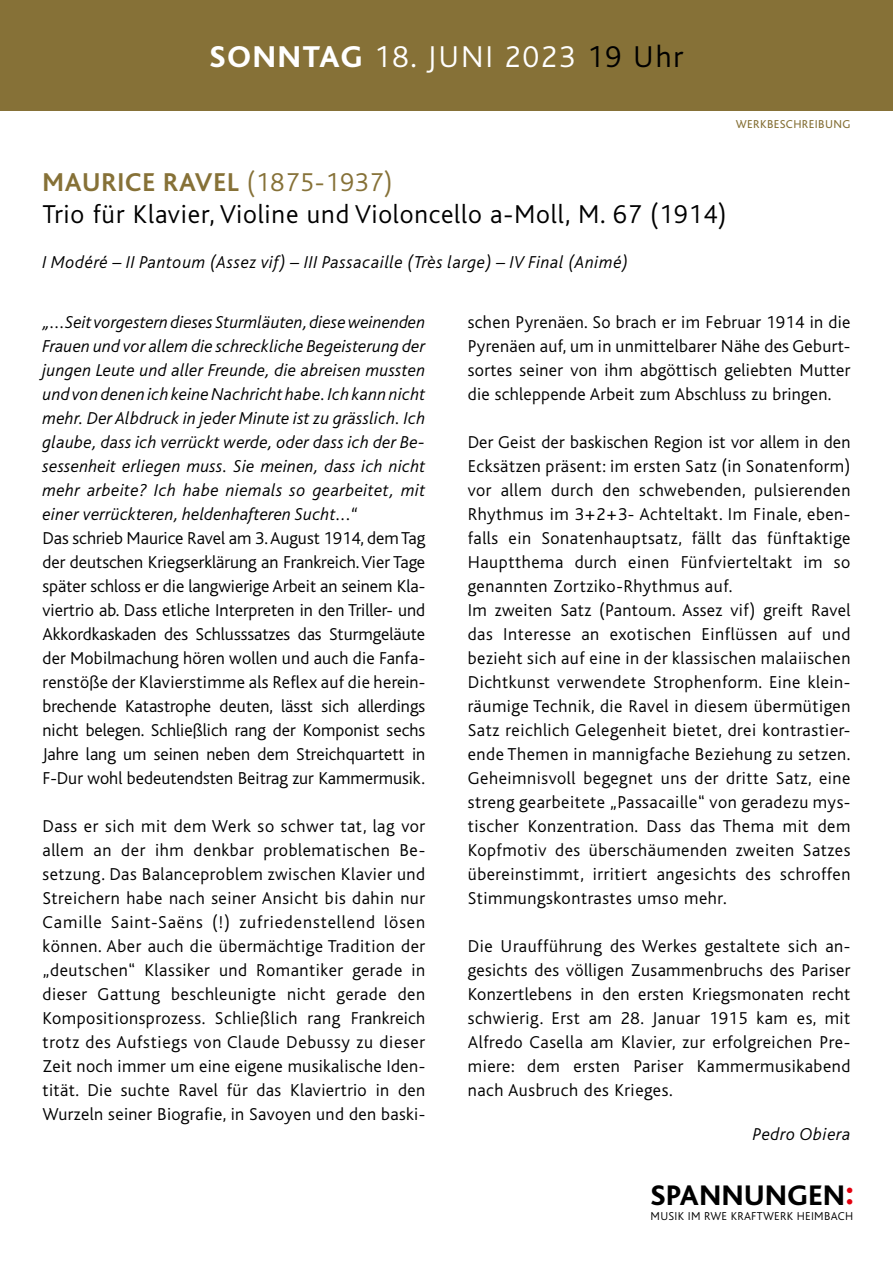
<style>
.page{position:relative;width:893px;height:1263px;background:#fff}
.page>*{position:absolute;margin:0;border:0;box-sizing:border-box;transform-origin:0 0}
.t1{font:300 31.5px "Bliss";letter-spacing:.06em;color:#fff}
.t2{font:800 29.7px "Bliss";letter-spacing:.02em;color:#000}
.t3{font:300 27px/32.4px "Bliss";letter-spacing:.03em;color:#000}
.t4{font:300 18px/24px "Bliss";letter-spacing:.03em;color:#000;text-align:justify}
.t5{font:italic 300 18px/24px "Bliss";letter-spacing:.02em;color:#000;text-align:justify}
.t6{font:300 12px "Bliss";letter-spacing:.025em;color:#000}
.t7{font:12px "Bliss";letter-spacing:.03em;color:#867137}
.s1{font-weight:800}
.s2{color:#000}
.s3{font-weight:700;color:#867137}
.s4{color:#867137}
.s5{font-size:35.85px;color:#e3000f}
</style>
<div class="page">
<div style="left:0;top:0;width:893px;height:111px;background:#867137"></div>
<h1 class="t1" style="left:210px;top:40px;width:475px"><span class="s1">SONNTAG</span> 18. JUNI 2023 <span class="s2">19 Uhr</span></h1>
<p class="t7" style="left:736px;top:117px;width:116px">WERKBESCHREIBUNG</p>
<h3 class="t3" style="left:43px;top:166px;width:685px"><span class="s3">MAURICE RAVEL</span> <span class="s4">(1875-1937)<br></span>Trio für Klavier, Violine und Violoncello a-Moll, M. 67 (1914)</h3>
<p class="t5" style="left:43px;top:250px;width:587px">I Modéré – II Pantoum (Assez vif) – III Passacaille (Très large) – IV Final (Animé)</p>
<p class="t5" style="left:43px;top:311px;width:384px">„...Seit vorgestern dieses Sturmläuten, diese weinenden Frauen und vor allem die schreckliche Begeisterung der jungen Leute und aller Freunde, die abreisen mussten und von denen ich keine Nachricht habe. Ich kann nicht mehr. Der Albdruck in jeder Minute ist zu grässlich. Ich glaube, dass ich verrückt werde, oder dass ich der Be&shy;sessenheit erliegen muss. Sie meinen, dass ich nicht mehr arbeite? Ich habe niemals so gearbeitet, mit einer verrückteren, heldenhafteren Sucht...“</p>
<p class="t4" style="left:43px;top:527px;width:384px">Das schrieb Maurice Ravel am 3. August 1914, dem Tag der deutschen Kriegserklärung an Frankreich. Vier Tage später schloss er die langwierige Arbeit an seinem Kla&shy;viertrio ab. Dass etliche Interpreten in den Triller- und Akkordkaskaden des Schlusssatzes das Sturmgeläute der Mobilmachung hören wollen und auch die Fanfa&shy;renstöße der Klavierstimme als Reflex auf die herein&shy;brechende Katastrophe deuten, lässt sich allerdings nicht belegen. Schließlich rang der Komponist sechs Jahre lang um seinen neben dem Streichquartett in F-Dur wohl bedeutendsten Beitrag zur Kammermusik.</p>
<p class="t4" style="left:43px;top:815px;width:384px">Dass er sich mit dem Werk so schwer tat, lag vor allem an der ihm denkbar problematischen Be&shy;setzung. Das Balanceproblem zwischen Klavier und Streichern habe nach seiner Ansicht bis dahin nur Camille Saint-Saëns (!) zufriedenstellend lösen können. Aber auch die übermächtige Tradition der „deutschen“ Klassiker und Romantiker gerade in dieser Gattung beschleunigte nicht gerade den Kompositionsprozess. Schließlich rang Frankreich trotz des Aufstiegs von Claude Debussy zu dieser Zeit noch immer um eine eigene musikalische Iden&shy;tität. Die suchte Ravel für das Klaviertrio in den Wurzeln seiner Biografie, in Savoyen und den baski-</p>
<p class="t4" style="left:468px;top:311px;width:384px">schen Pyrenäen. So brach er im Februar 1914 in die Pyrenäen auf, um in unmittelbarer Nähe des Geburt&shy;sortes seiner von ihm abgöttisch geliebten Mutter die schleppende Arbeit zum Abschluss zu bringen.</p>
<p class="t4" style="left:468px;top:431px;width:384px;text-align:left">Der Geist der baskischen Region ist vor allem in den Ecksätzen präsent: im ersten Satz (in Sonatenform) vor allem durch den schwebenden, pulsierenden Rhythmus im 3+2+3- Achteltakt. Im Finale, eben&shy;falls ein Sonatenhauptsatz, fällt das fünftaktige Hauptthema durch einen Fünfvierteltakt im so genannten Zortziko-Rhythmus auf.<br>Im zweiten Satz (Pantoum. Assez vif) greift Ravel das Interesse an exotischen Einflüssen auf und bezieht sich auf eine in der klassischen malaiischen Dichtkunst verwendete Strophenform. Eine klein&shy;räumige Technik, die Ravel in diesem übermütigen Satz reichlich Gelegenheit bietet, drei kontrastier&shy;ende Themen in mannigfache Beziehung zu setzen.<br>Geheimnisvoll begegnet uns der dritte Satz, eine streng gearbeitete „Passacaille“ von geradezu mys&shy;tischer Konzentration. Dass das Thema mit dem Kopfmotiv des überschäumenden zweiten Satzes übereinstimmt, irritiert angesichts des schroffen Stimmungskontrastes umso mehr.</p>
<p class="t4" style="left:468px;top:935px;width:384px">Die Uraufführung des Werkes gestaltete sich an&shy;gesichts des völligen Zusammenbruchs des Pariser Konzertlebens in den ersten Kriegsmonaten recht schwierig. Erst am 28. Januar 1915 kam es, mit Alfredo Casella am Klavier, zur erfolgreichen Pre&shy;miere: dem ersten Pariser Kammermusikabend nach Ausbruch des Krieges.</p>
<p class="t5" style="left:753px;top:1122px;width:99px">Pedro Obiera</p>
<h2 class="t2" style="left:651px;top:1180px;width:205px">SPANNUNGEN<span class="s5">:</span></h2>
<p class="t6" style="left:651px;top:1209px;width:204px">MUSIK IM RWE KRAFTWERK HEIMBACH</p>
</div>
